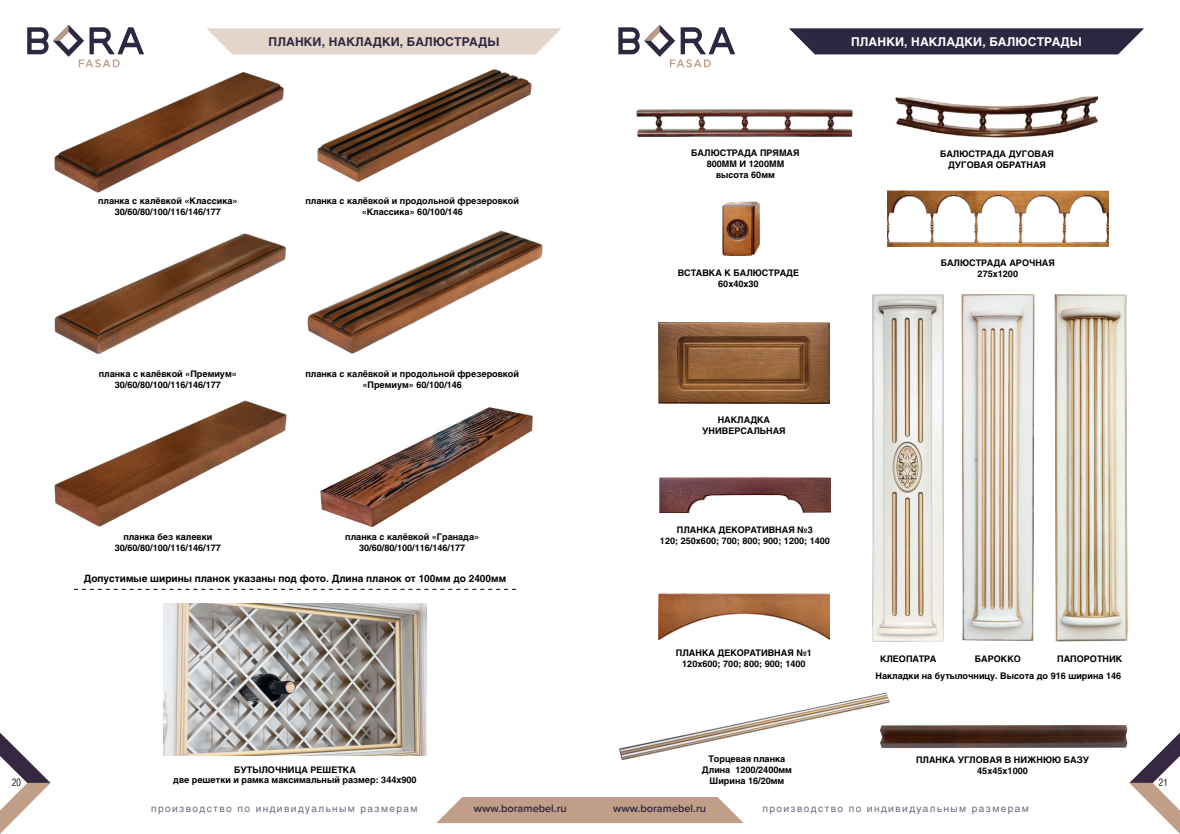
<style>
.page{position:relative;width:1180px;height:834px;background:#fff}
.page>*{position:absolute;margin:0;border:0;box-sizing:border-box;transform-origin:0 0}
.t1{font:700 12px "Helios C";letter-spacing:.01em;color:#2e2741}
.t2{font:700 12px "Helios C";letter-spacing:.01em;color:#fff}
.t3{font:600 11px "Proxima Nova";color:#2e2741}
.t4{font:10px "Helios C";letter-spacing:.14em;color:#6f667c}
.t5{font:700 10px "Helios C";color:#000}
.t6{font:300 10px "Helios Cond";color:#000}
.t7{font:700 9px/10.8px "Helios C";color:#000;text-align:center}
</style>
<div class="page">
<svg style="left:436px;top:797px;width:307px;height:26px;background:#c6a692"></svg>
<svg style="left:27px;top:25px;width:117px;height:42px"></svg>
<svg style="left:618px;top:25px;width:117px;height:42px"></svg>
<svg style="left:0;top:732px;width:51px;height:101px"></svg>
<svg style="left:1129px;top:733px;width:50px;height:100px"></svg>
<svg style="left:207px;top:28px;width:354px;height:26px;background:#e6d8ce"></svg>
<svg style="left:789px;top:28px;width:354px;height:26px;background:#3f3850"></svg>
<img style="left:54px;top:72px;width:230px;height:121px">
<img style="left:317px;top:69px;width:215px;height:114px">
<img style="left:54px;top:233px;width:232px;height:122px">
<img style="left:54px;top:401px;width:233px;height:126px">
<img style="left:307px;top:230px;width:236px;height:124px">
<img style="left:320px;top:407px;width:213px;height:121px">
<img style="left:163px;top:603px;width:263px;height:152px">
<img style="left:658px;top:323px;width:171px;height:80px">
<img style="left:659px;top:477px;width:171px;height:35px">
<img style="left:658px;top:593px;width:171px;height:46px">
<img style="left:887px;top:190px;width:221px;height:57px">
<img style="left:636px;top:109px;width:217px;height:28px">
<img style="left:895px;top:96px;width:204px;height:41px">
<img style="left:721px;top:201px;width:39px;height:55px">
<img style="left:893px;top:724px;width:237px;height:27px">
<img style="left:961px;top:294px;width:74px;height:347px">
<img style="left:619px;top:692px;width:274px;height:68px">
<img style="left:1054px;top:294px;width:74px;height:348px">
<img style="left:872px;top:294px;width:71px;height:347px">
<svg style="left:74px;top:588px;width:442px;height:1px"></svg>
<h1 class="t1" style="left:268px;top:35px;width:232px">ПЛАНКИ, НАКЛАДКИ, БАЛЮСТРАДЫ</h1>
<h1 class="t2" style="left:850px;top:35px;width:232px">ПЛАНКИ, НАКЛАДКИ, БАЛЮСТРАДЫ</h1>
<p class="t7" style="left:98px;top:195px;width:141px">планка с калёвкой «Классика»<br>30/60/80/100/116/146/177</p>
<p class="t7" style="left:305px;top:195px;width:215px">планка с калёвкой и продольной фрезеровкой «Классика» 60/100/146</p>
<p class="t7" style="left:99px;top:368px;width:139px">планка с калёвкой «Премиум»<br>30/60/80/100/116/146/177</p>
<p class="t7" style="left:305px;top:368px;width:215px">планка с калёвкой и продольной фрезеровкой «Премиум» 60/100/146</p>
<p class="t7" style="left:115px;top:531px;width:108px">планка без калевки<br>30/60/80/100/116/146/177</p>
<p class="t7" style="left:345px;top:531px;width:135px">планка с калёвкой «Гранада»<br>30/60/80/100/116/146/177</p>
<p class="t5" style="left:84px;top:572px;width:424px">Допустимые ширины планок указаны под фото. Длина планок от 100мм до 2400мм</p>
<p class="t7" style="left:691px;top:147px;width:110px">БАЛЮСТРАДА ПРЯМАЯ<br>800ММ И 1200ММ высота 60мм</p>
<p class="t7" style="left:939px;top:149px;width:115px">БАЛЮСТРАДА ДУГОВАЯ<br>ДУГОВАЯ ОБРАТНАЯ</p>
<p class="t7" style="left:677px;top:267px;width:123px">ВСТАВКА К БАЛЮСТРАДЕ<br>60x40x30</p>
<p class="t7" style="left:940px;top:257px;width:116px">БАЛЮСТРАДА АРОЧНАЯ<br>275x1200</p>
<p class="t7" style="left:702px;top:415px;width:85px">НАКЛАДКА<br>УНИВЕРСАЛЬНАЯ</p>
<p class="t7" style="left:660px;top:524px;width:171px">ПЛАНКА ДЕКОРАТИВНАЯ №3<br>120; 250x600; 700; 800; 900; 1200; 1400</p>
<p class="t7" style="left:675px;top:647px;width:138px">ПЛАНКА ДЕКОРАТИВНАЯ №1<br>120x600; 700; 800; 900; 1400</p>
<p class="t7" style="left:875px;top:650px;width:248px;line-height:17.1px;text-align:right">ПАПОРОТНИК<br>Накладки на бутылочницу. Высота до 916 ширина 146</p>
<p class="t7" style="left:879px;top:653px;width:58px">КЛЕОПАТРА</p>
<p class="t7" style="left:974px;top:653px;width:47px">БАРОККО</p>
<p class="t7" style="left:701px;top:753px;width:91px">Торцевая планка<br>Длина 1200/2400мм<br>Ширина 16/20мм</p>
<p class="t7" style="left:915px;top:754px;width:174px">ПЛАНКА УГЛОВАЯ В НИЖНЮЮ БАЗУ<br>45x45x1000</p>
<p class="t7" style="left:173px;top:763px;width:245px">БУТЫЛОЧНИЦА РЕШЕТКА<br>две решетки и рамка максимальный размер: 344x900</p>
<p class="t6" style="left:12px;top:777px;width:10px">20</p>
<p class="t6" style="left:1158px;top:777px;width:10px">21</p>
<p class="t4" style="left:151px;top:801px;width:268px">производство по индивидуальным размерам</p>
<p class="t3" style="left:474px;top:802px;width:94px">www.boramebel.ru</p>
<p class="t3" style="left:613px;top:802px;width:94px">www.boramebel.ru</p>
<p class="t4" style="left:762px;top:801px;width:268px">производство по индивидуальным размерам</p>
</div>
